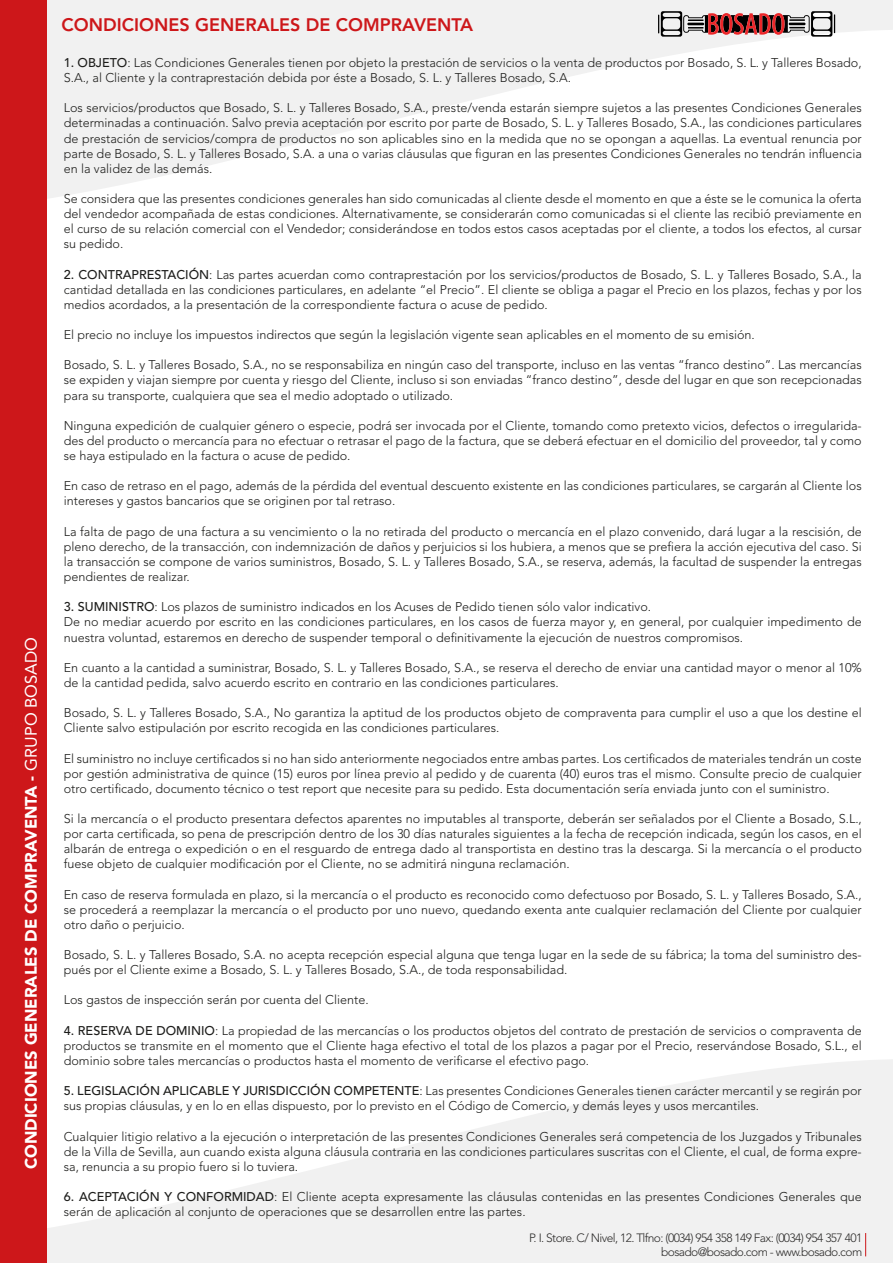
<style>
.page{position:relative;width:893px;height:1263px;background:#fff}
.page>*{position:absolute;margin:0;border:0;box-sizing:border-box;transform-origin:0 0}
.t1{font:800 18px "Avenir LT Std";color:#cd171a}
.t2{font:900 16.5px "Avenir LT Std";color:#fff}
.t3{font:300 12.6px/15.1px "Avenir LT Std";color:#1d1d1b;text-align:justify}
.t4{font:300 12px/14.4px "Avenir LT Std";letter-spacing:-.05em;color:#2e2d2c;text-align:right}
.s1{font-weight:400}
.s2{font-weight:500}
</style>
<div class="page">
<svg style="left:47px;top:0;width:846px;height:199px;fill:#f1f1f1"></svg>
<svg style="left:47px;top:1059px;width:846px;height:204px;fill:#f1f1f1"></svg>
<div style="left:0;top:0;width:47px;height:1263px;background:#cd171a"></div>
<svg style="left:658px;top:11px;width:177px;height:26px"></svg>
<svg style="left:865px;top:1233px;width:1px;height:23px"></svg>
<h2 class="t2" style="left:21px;top:1169px;width:534px;rotate:-90deg">CONDICIONES GENERALES DE COMPRAVENTA - <span class="s1">GRUPO BOSADO</span></h2>
<h1 class="t1" style="left:62px;top:15px;width:413px">CONDICIONES GENERALES DE COMPRAVENTA</h1>
<p class="t3" style="left:64px;top:55px;width:799px"><span class="s2">1. OBJETO</span>: Las Condiciones Generales tienen por objeto la prestación de servicios o la venta de productos por Bosado, S. L. y Talleres Bosado,<br>S.A., al Cliente y la contraprestación debida por éste a Bosado, S. L. y Talleres Bosado, S.A.</p>
<p class="t3" style="left:64px;top:100px;width:800px">Los servicios/productos que Bosado, S. L. y Talleres Bosado, S.A., preste/venda estarán siempre sujetos a las presentes Condiciones Generales determinadas a continuación. Salvo previa aceptación por escrito por parte de Bosado, S. L. y Talleres Bosado, S.A., las condiciones particulares de prestación de servicios/compra de productos no son aplicables sino en la medida que no se opongan a aquellas. La eventual renuncia por parte de Bosado, S. L. y Talleres Bosado, S.A. a una o varias cláusulas que figuran en las presentes Condiciones Generales no tendrán influencia en la validez de las demás.</p>
<p class="t3" style="left:64px;top:191px;width:799px">Se considera que las presentes condiciones generales han sido comunicadas al cliente desde el momento en que a éste se le comunica la oferta del vendedor acompañada de estas condiciones. Alternativamente, se considerarán como comunicadas si el cliente las recibió previamente en el curso de su relación comercial con el Vendedor; considerándose en todos estos casos aceptadas por el cliente, a todos los efectos, al cursar su pedido.</p>
<p class="t3" style="left:64px;top:267px;width:799px"><span class="s2">2. CONTRAPRESTACIÓN</span>: Las partes acuerdan como contraprestación por los servicios/productos de Bosado, S. L. y Talleres Bosado, S.A., la cantidad detallada en las condiciones particulares, en adelante “el Precio”. El cliente se obliga a pagar el Precio en los plazos, fechas y por los medios acordados, a la presentación de la correspondiente factura o acuse de pedido.</p>
<p class="t3" style="left:64px;top:327px;width:692px">El precio no incluye los impuestos indirectos que según la legislación vigente sean aplicables en el momento de su emisión.</p>
<p class="t3" style="left:64px;top:357px;width:800px">Bosado, S. L. y Talleres Bosado, S.A., no se responsabiliza en ningún caso del transporte, incluso en las ventas “franco destino”. Las mercancías se expiden y viajan siempre por cuenta y riesgo del Cliente, incluso si son enviadas “franco destino”, desde del lugar en que son recepcionadas para su transporte, cualquiera que sea el medio adoptado o utilizado.</p>
<p class="t3" style="left:64px;top:418px;width:799px">Ninguna expedición de cualquier género o especie, podrá ser invocada por el Cliente, tomando como pretexto vicios, defectos o irregularida&shy;des del producto o mercancía para no efectuar o retrasar el pago de la factura, que se deberá efectuar en el domicilio del proveedor, tal y como se haya estipulado en la factura o acuse de pedido.</p>
<p class="t3" style="left:64px;top:478px;width:799px">En caso de retraso en el pago, además de la pérdida del eventual descuento existente en las condiciones particulares, se cargarán al Cliente los intereses y gastos bancarios que se originen por tal retraso.</p>
<p class="t3" style="left:64px;top:524px;width:800px">La falta de pago de una factura a su vencimiento o la no retirada del producto o mercancía en el plazo convenido, dará lugar a la rescisión, de pleno derecho, de la transacción, con indemnización de daños y perjuicios si los hubiera, a menos que se prefiera la acción ejecutiva del caso. Si la transacción se compone de varios suministros, Bosado, S. L. y Talleres Bosado, S.A., se reserva, además, la facultad de suspender la entregas pendientes de realizar.</p>
<p class="t3" style="left:64px;top:599px;width:589px"><span class="s2">3. SUMINISTRO</span>: Los plazos de suministro indicados en los Acuses de Pedido tienen sólo valor indicativo.</p>
<p class="t3" style="left:64px;top:614px;width:800px">De no mediar acuerdo por escrito en las condiciones particulares, en los casos de fuerza mayor y, en general, por cualquier impedimento de nuestra voluntad, estaremos en derecho de suspender temporal o definitivamente la ejecución de nuestros compromisos.</p>
<p class="t3" style="left:64px;top:660px;width:800px">En cuanto a la cantidad a suministrar, Bosado, S. L. y Talleres Bosado, S.A., se reserva el derecho de enviar una cantidad mayor o menor al 10% de la cantidad pedida, salvo acuerdo escrito en contrario en las condiciones particulares.</p>
<p class="t3" style="left:64px;top:705px;width:800px">Bosado, S. L. y Talleres Bosado, S.A., No garantiza la aptitud de los productos objeto de compraventa para cumplir el uso a que los destine el<br>Cliente salvo estipulación por escrito recogida en las condiciones particulares.</p>
<p class="t3" style="left:64px;top:751px;width:799px">El suministro no incluye certificados si no han sido anteriormente negociados entre ambas partes. Los certificados de materiales tendrán un coste por gestión administrativa de quince (15) euros por línea previo al pedido y de cuarenta (40) euros tras el mismo. Consulte precio de cualquier otro certificado, documento técnico o test report que necesite para su pedido. Esta documentación sería enviada junto con el suministro.</p>
<p class="t3" style="left:64px;top:811px;width:800px">Si la mercancía o el producto presentara defectos aparentes no imputables al transporte, deberán ser señalados por el Cliente a Bosado, S.L., por carta certificada, so pena de prescripción dentro de los 30 días naturales siguientes a la fecha de recepción indicada, según los casos, en el albarán de entrega o expedición o en el resguardo de entrega dado al transportista en destino tras la descarga. Si la mercancía o el producto fuese objeto de cualquier modificación por el Cliente, no se admitirá ninguna reclamación.</p>
<p class="t3" style="left:64px;top:887px;width:799px">En caso de reserva formulada en plazo, si la mercancía o el producto es reconocido como defectuoso por Bosado, S. L. y Talleres Bosado, S.A., se procederá a reemplazar la mercancía o el producto por uno nuevo, quedando exenta ante cualquier reclamación del Cliente por cualquier otro daño o perjuicio.</p>
<p class="t3" style="left:64px;top:947px;width:799px">Bosado, S. L. y Talleres Bosado, S.A. no acepta recepción especial alguna que tenga lugar en la sede de su fábrica; la toma del suministro des&shy;pués por el Cliente exime a Bosado, S. L. y Talleres Bosado, S.A., de toda responsabilidad.</p>
<p class="t3" style="left:64px;top:992px;width:306px">Los gastos de inspección serán por cuenta del Cliente.</p>
<p class="t3" style="left:64px;top:1023px;width:799px"><span class="s2">4. RESERVA DE DOMINIO</span>: La propiedad de las mercancías o los productos objetos del contrato de prestación de servicios o compraventa de productos se transmite en el momento que el Cliente haga efectivo el total de los plazos a pagar por el Precio, reservándose Bosado, S.L., el dominio sobre tales mercancías o productos hasta el momento de verificarse el efectivo pago.</p>
<p class="t3" style="left:64px;top:1083px;width:799px"><span class="s2">5. LEGISLACIÓN APLICABLE Y JURISDICCIÓN COMPETENTE</span>: Las presentes Condiciones Generales tienen carácter mercantil y se regirán por sus propias cláusulas, y en lo en ellas dispuesto, por lo previsto en el Código de Comercio, y demás leyes y usos mercantiles.</p>
<p class="t3" style="left:64px;top:1129px;width:799px">Cualquier litigio relativo a la ejecución o interpretación de las presentes Condiciones Generales será competencia de los Juzgados y Tribunales de la Villa de Sevilla, aun cuando exista alguna cláusula contraria en las condiciones particulares suscritas con el Cliente, el cual, de forma expre&shy;sa, renuncia a su propio fuero si lo tuviera.</p>
<p class="t3" style="left:64px;top:1189px;width:799px"><span class="s2">6. ACEPTACIÓN Y CONFORMIDAD</span>: El Cliente acepta expresamente las cláusulas contenidas en las presentes Condiciones Generales que serán de aplicación al conjunto de operaciones que se desarrollen entre las partes.</p>
<p class="t4" style="left:529px;top:1230px;width:335px">P. I. Store. C/ Nivel, 12. Tlfno: (0034) 954 358 149 Fax: (0034) 954 357 401 bosado@bosado.com - www.bosado.com</p>
</div>
